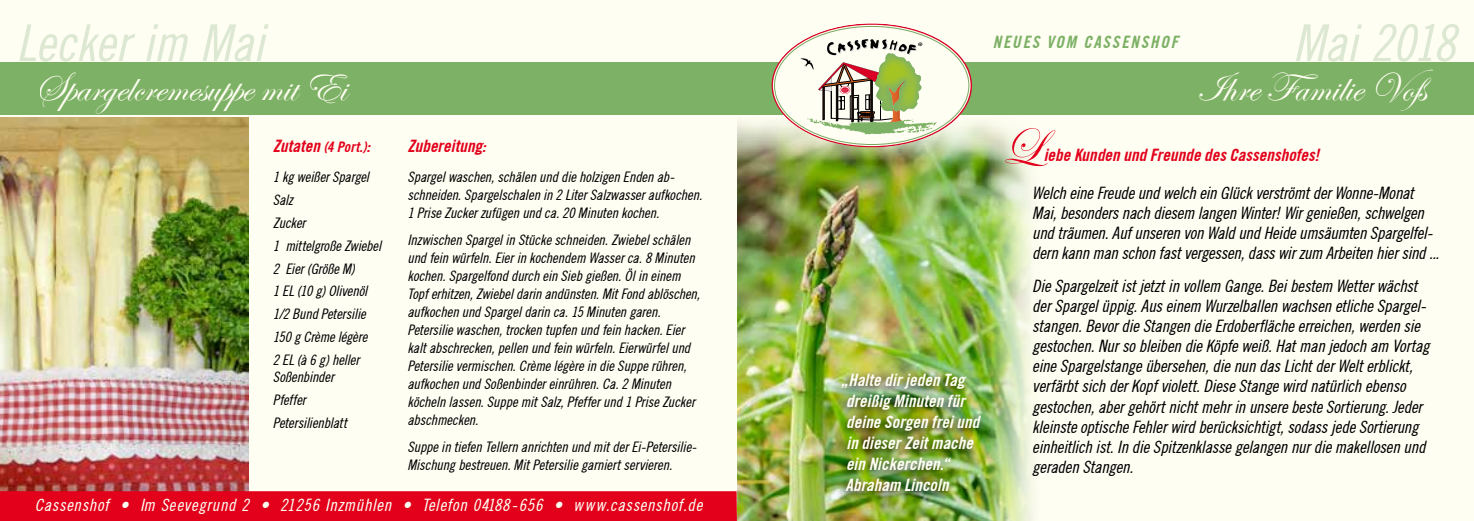
<style>
.page{position:relative;width:1474px;height:521px;background:#fff}
.page>*{position:absolute;margin:0;border:0;box-sizing:border-box;transform-origin:0 0}
.t1{font:52.5px "Tradition Condensed Normal";color:#dde8d3}
.t2{font:52.5px "Edwardian Script ITC";color:#e2001a}
.t3{font:42px "Edwardian Script ITC";color:#fffef3}
.t4{font:17.5px/20.1px "Tradition Condensed Normal";letter-spacing:-.01em;color:#000}
.t5{font:700 condensed 17.5px/21px "Tradition";letter-spacing:.01em;color:#fffef3}
.t6{font:17.5px "Tradition Condensed Normal";letter-spacing:.04em;color:#fffef3}
.t7{font:700 condensed 17.5px "Tradition";letter-spacing:.01em;color:#e2001a}
.t8{font:700 condensed 17.5px "Tradition";letter-spacing:.11em;color:#7db165}
.t9{font:14.88px/18px "Tradition Condensed Normal";letter-spacing:-.005em;color:#000}
.s1{font-size:14.88px}
</style>
<div class="page">
<div style="left:0;top:0;width:1473px;height:521px;background:#fffef3"></div>
<img style="left:737px;top:121px;width:296px;height:400px">
<img style="left:0;top:118px;width:248px;height:373px">
<div style="left:0;top:63px;width:1473px;height:52px;background:#7db165"></div>
<svg style="left:771px;top:23px;width:201px;height:124px"></svg>
<img style="left:875px;top:53px;width:44px;height:58px">
<div style="left:0;top:491px;width:737px;height:30px;background:#e2001a"></div>
<div style="left:831px;top:368px;width:155px;height:134px;background:#000;opacity:.8"></div>
<h1 class="t1" style="left:16px;top:13px;width:249px">Lecker im Mai</h1>
<h1 class="t1" style="left:1293px;top:13px;width:164px">Mai 2018</h1>
<p class="t8" style="left:992px;top:32px;width:187px">NEUES VOM CASSENSHOF</p>
<h2 class="t3" style="left:35px;top:64px;width:313px">Spargelcremesuppe mit Ei</h2>
<h2 class="t3" style="left:1196px;top:64px;width:238px">Ihre Familie Voß</h2>
<p class="t7" style="left:273px;top:136px;width:99px">Zutaten <span class="s1">(4 Port.)</span>:</p>
<p class="t7" style="left:407px;top:135px;width:80px">Zubereitung:</p>
<p class="t9" style="left:407px;top:168px;width:296px">Spargel waschen, schälen und die holzigen Enden ab&shy;schneiden. Spargelschalen in 2 Liter Salzwasser aufkochen.<br>1 Prise Zucker zufügen und ca. 20 Minuten kochen.</p>
<p class="t9" style="left:407px;top:231px;width:294px">Inzwischen Spargel in Stücke schneiden. Zwiebel schälen und fein würfeln. Eier in kochendem Wasser ca. 8 Minuten kochen. Spargelfond durch ein Sieb gießen. Öl in einem Topf erhitzen, Zwiebel darin andünsten. Mit Fond ablöschen, aufkochen und Spargel darin ca. 15 Minuten garen.<br>Petersilie waschen, trocken tupfen und fein hacken. Eier kalt abschrecken, pellen und fein würfeln. Eierwürfel und Petersilie vermischen. Crème légère in die Suppe rühren, aufkochen und Soßenbinder einrühren. Ca. 2 Minuten köcheln lassen. Suppe mit Salz, Pfeffer und 1 Prise Zucker abschmecken.</p>
<p class="t9" style="left:407px;top:437px;width:290px">Suppe in tiefen Tellern anrichten und mit der Ei-Petersilie-<br>Mischung bestreuen. Mit Petersilie garniert servieren.</p>
<p class="t9" style="left:273px;top:166px;width:110px;line-height:22.8px">1 kg weißer Spargel<br>Salz<br>Zucker<br>1 mittelgroße Zwiebel<br>2 Eier (Größe M)<br>1 EL (10 g) Olivenöl<br>1/2 Bund Petersilie<br>150 g Crème légère<br>2 EL (à 6 g) heller</p>
<p class="t9" style="left:273px;top:366px;width:75px;line-height:22.8px">Soßenbinder<br>Pfeffer<br>Petersilienblatt</p>
<p class="t5" style="left:841px;top:369px;width:140px">„Halte dir jeden Tag dreißig Minuten für deine Sorgen frei und in dieser Zeit mache ein Nickerchen.“<br>Abraham Lincoln</p>
<p class="t6" style="left:35px;top:495px;width:669px">Cassenshof • Im Seevegrund 2 • 21256 Inzmühlen • Telefon 04188-656 • www.cassenshof.de</p>
<h1 class="t2" style="left:1000px;top:119px;width:41px">L</h1>
<p class="t7" style="left:1043px;top:145px;width:277px">iebe Kunden und Freunde des Cassenshofes!</p>
<p class="t4" style="left:1032px;top:183px;width:408px">Welch eine Freude und welch ein Glück verströmt der Wonne-Monat Mai, besonders nach diesem langen Winter! Wir genießen, schwelgen und träumen. Auf unseren von Wald und Heide umsäumten Spargelfel&shy;dern kann man schon fast vergessen, dass wir zum Arbeiten hier sind ...</p>
<p class="t4" style="left:1032px;top:276px;width:399px">Die Spargelzeit ist jetzt in vollem Gange. Bei bestem Wetter wächst der Spargel üppig. Aus einem Wurzelballen wachsen etliche Spargel&shy;stangen. Bevor die Stangen die Erdoberfläche erreichen, werden sie gestochen. Nur so bleiben die Köpfe weiß. Hat man jedoch am Vortag eine Spargelstange übersehen, die nun das Licht der Welt erblickt, verfärbt sich der Kopf violett. Diese Stange wird natürlich ebenso gestochen, aber gehört nicht mehr in unsere beste Sortierung. Jeder kleinste optische Fehler wird berücksichtigt, sodass jede Sortierung einheitlich ist. In die Spitzenklasse gelangen nur die makellosen und geraden Stangen.</p>
</div>
